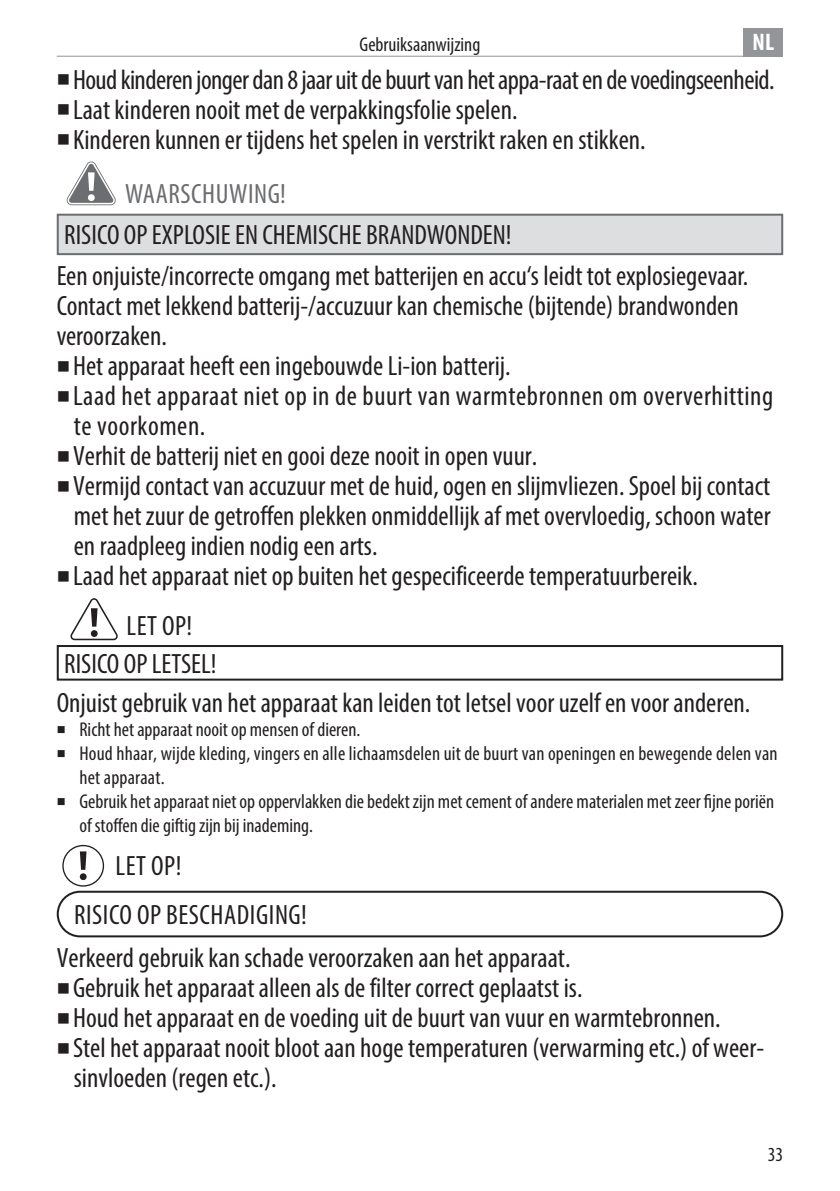
<style>
.page{position:relative;width:840px;height:1191px;background:#fff}
.page>*{position:absolute;margin:0;border:0;box-sizing:border-box;transform-origin:0 0}
.t1{font:condensed 28px/30px "Myriad Pro";color:#231f20}
.t2{font:condensed 28px "Myriad Pro";letter-spacing:.02em;color:#231f20}
.t3{font:condensed 28px "Myriad Pro";letter-spacing:.02em;color:#6c6d70}
.t4{font:700 condensed 24px "Myriad Pro";color:#fff}
.t5{font:condensed 20px/24px "Myriad Pro";color:#231f20}
</style>
<div class="page">
<hr style="left:57px;top:56px;width:724px;height:1px;background:#939598">
<div style="left:743px;top:28px;width:39px;height:29px;background:#939598"></div>
<svg style="left:70px;top:205px;width:42px;height:1px"></svg>
<svg style="left:66px;top:161px;width:50px;height:44px"></svg>
<div style="left:57px;top:214px;width:725px;height:41px;background:#dddee0;border:2px solid #6c6d70"></div>
<svg style="left:70px;top:598px;width:48px;height:43px"></svg>
<div style="left:57px;top:645px;width:725px;height:35px;border:2px solid #231f20"></div>
<div style="left:57px;top:890px;width:725px;height:47px;border:2px solid #231f20;border-radius:22px"></div>
<svg style="left:62px;top:845px;width:42px;height:41px"></svg>
<p class="t5" style="left:359px;top:32px;width:122px">Gebruiksaanwijzing</p>
<p class="t4" style="left:752px;top:27px;width:23px">NL</p>
<p class="t1" style="left:73px;top:64px;width:702px">Houd kinderen jonger dan 8 jaar uit de buurt van het appa-raat en de voedingseenheid.<br>Laat kinderen nooit met de verpakkingsfolie spelen.<br>Kinderen kunnen er tijdens het spelen in verstrikt raken en stikken.</p>
<p class="t3" style="left:125px;top:177px;width:162px">WAARSCHUWING!</p>
<p class="t1" style="left:57px;top:214px;width:692px;line-height:41px">RISICO OP EXPLOSIE EN CHEMISCHE BRANDWONDEN!<br>Een onjuiste/incorrecte omgang met batterijen en accu‘s leidt tot explosiegevaar.</p>
<p class="t1" style="left:57px;top:290px;width:683px">Contact met lekkend batterij-/accuzuur kan chemische (bijtende) brandwonden</p>
<p class="t1" style="left:57px;top:320px;width:112px">veroorzaken.</p>
<p class="t1" style="left:73px;top:350px;width:439px">Het apparaat heeft een ingebouwde Li-ion batterij.</p>
<p class="t2" style="left:73px;top:379px;width:701px">Laad het apparaat niet op in de buurt van warmtebronnen om oververhitting</p>
<p class="t2" style="left:74px;top:409px;width:133px">te voorkomen.</p>
<p class="t1" style="left:73px;top:440px;width:465px">Verhit de batterij niet en gooi deze nooit in open vuur.</p>
<p class="t1" style="left:73px;top:470px;width:698px">Vermijd contact van accuzuur met de huid, ogen en slijmvliezen. Spoel bij contact</p>
<p class="t1" style="left:74px;top:500px;width:698px">met het zuur de getroffen plekken onmiddellijk af met overvloedig, schoon water</p>
<p class="t1" style="left:74px;top:530px;width:305px">en raadpleeg indien nodig een arts.</p>
<p class="t1" style="left:73px;top:560px;width:626px">Laad het apparaat niet op buiten het gespecificeerde temperatuurbereik.</p>
<p class="t1" style="left:126px;top:610px;width:67px">LET OP!</p>
<p class="t1" style="left:64px;top:648px;width:154px">RISICO OP LETSEL!</p>
<p class="t1" style="left:57px;top:687px;width:694px">Onjuist gebruik van het apparaat kan leiden tot letsel voor uzelf en voor anderen.</p>
<p class="t5" style="left:79px;top:717px;width:699px">Richt het apparaat nooit op mensen of dieren.<br>Houd hhaar, wijde kleding, vingers en alle lichaamsdelen uit de buurt van openingen en bewegende delen van het apparaat.<br>Gebruik het apparaat niet op oppervlakken die bedekt zijn met cement of andere materialen met zeer fijne poriën of stoffen die giftig zijn bij inademing.</p>
<p class="t1" style="left:115px;top:850px;width:67px">LET OP!</p>
<p class="t2" style="left:74px;top:897px;width:234px">RISICO OP BESCHADIGING!</p>
<p class="t1" style="left:73px;top:942px;width:692px;text-indent:-16px">Verkeerd gebruik kan schade veroorzaken aan het apparaat.<br>Gebruik het apparaat alleen als de filter correct geplaatst is.<br>Houd het apparaat en de voeding uit de buurt van vuur en warmtebronnen.<br>Stel het apparaat nooit bloot aan hoge temperaturen (verwarming etc.) of weer&shy;sinvloeden (regen etc.).</p>
<p class="t5" style="left:767px;top:1141px;width:17px">33</p>
</div>
